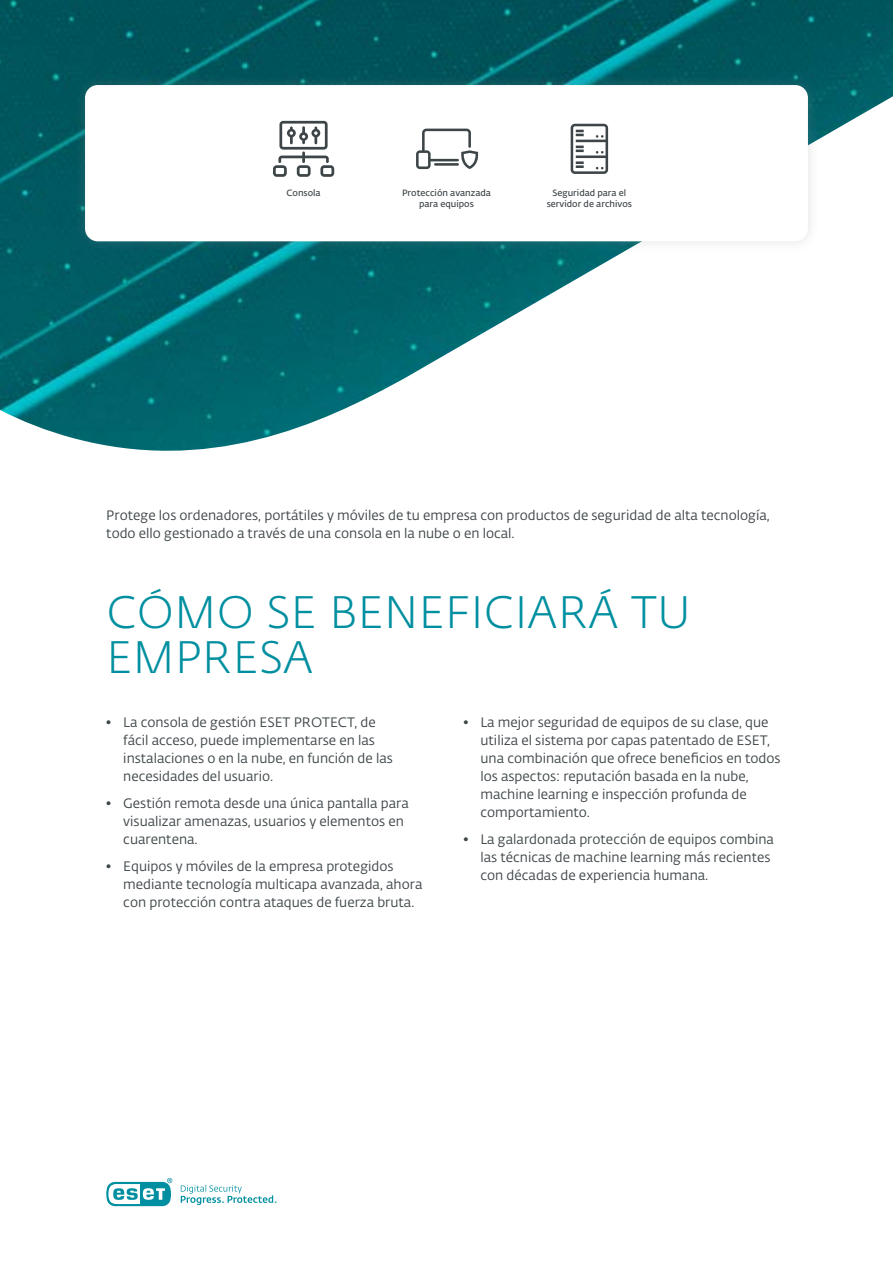
<style>
.page{position:relative;width:893px;height:1263px;background:#fff}
.page>*{position:absolute;margin:0;border:0;box-sizing:border-box;transform-origin:0 0}
.t1{font:45px/45px "Fedra Sans Alt Pro Light LF";letter-spacing:.01em;color:#008fa0}
.t2{font:13.5px/18px "Fedra Sans Alt Pro Book LF";color:#3d4548}
.t3{font:9px/10.8px "Fedra Sans Alt Pro Demi LF";color:#3d4548;text-align:center}
.s1{font-family:"Fedra Sans Alt Pro Med LF"}
</style>
<div class="page">
<svg style="left:106px;top:1178px;width:66px;height:28px"></svg>
<svg style="left:181px;top:1185px;width:95px;height:20px"></svg>
<img style="left:0;top:0;width:893px;height:451px">
<div style="left:73px;top:73px;width:746px;height:180px;background:#94999c;opacity:.25"></div>
<div style="left:85px;top:85px;width:723px;height:156px;background:#fff;border-radius:13px"></div>
<svg style="left:273px;top:121px;width:61px;height:56px"></svg>
<svg style="left:571px;top:124px;width:37px;height:50px"></svg>
<svg style="left:416px;top:129px;width:62px;height:40px"></svg>
<p class="t3" style="left:402px;top:187px;width:90px">Protección avanzada para equipos</p>
<p class="t3" style="left:287px;top:187px;width:36px">Consola</p>
<p class="t3" style="left:547px;top:187px;width:87px">Seguridad para el servidor de archivos</p>
<p class="t2" style="left:106px;top:506px;width:665px">Protege los ordenadores, portátiles y móviles de tu empresa con productos de seguridad de alta tecnología, todo ello gestionado a través de una consola en la nube o en local.</p>
<h1 class="t1" style="left:107px;top:589px;width:586px">CÓMO SE BENEFICIARÁ TU<br>EMPRESA</h1>
<p class="t2" style="left:123px;top:713px;width:271px;text-indent:-17px"><span class="s1">•</span> La consola de gestión ESET PROTECT, de fácil acceso, puede implementarse en las instalaciones o en la nube, en función de las necesidades del usuario.</p>
<p class="t2" style="left:123px;top:794px;width:287px;text-indent:-17px"><span class="s1">•</span> Gestión remota desde una única pantalla para visualizar amenazas, usuarios y elementos en cuarentena.</p>
<p class="t2" style="left:123px;top:857px;width:301px;text-indent:-17px"><span class="s1">•</span> Equipos y móviles de la empresa protegidos mediante tecnología multicapa avanzada, ahora con protección contra ataques de fuerza bruta.</p>
<p class="t2" style="left:480px;top:713px;width:301px;text-indent:-17px"><span class="s1">•</span> La mejor seguridad de equipos de su clase, que utiliza el sistema por capas patentado de ESET, una combinación que ofrece beneficios en todos los aspectos: reputación basada en la nube, machine learning e inspección profunda de comportamiento.</p>
<p class="t2" style="left:480px;top:830px;width:295px;text-indent:-17px"><span class="s1">•</span> La galardonada protección de equipos combina las técnicas de machine learning más recientes con décadas de experiencia humana.</p>
</div>
